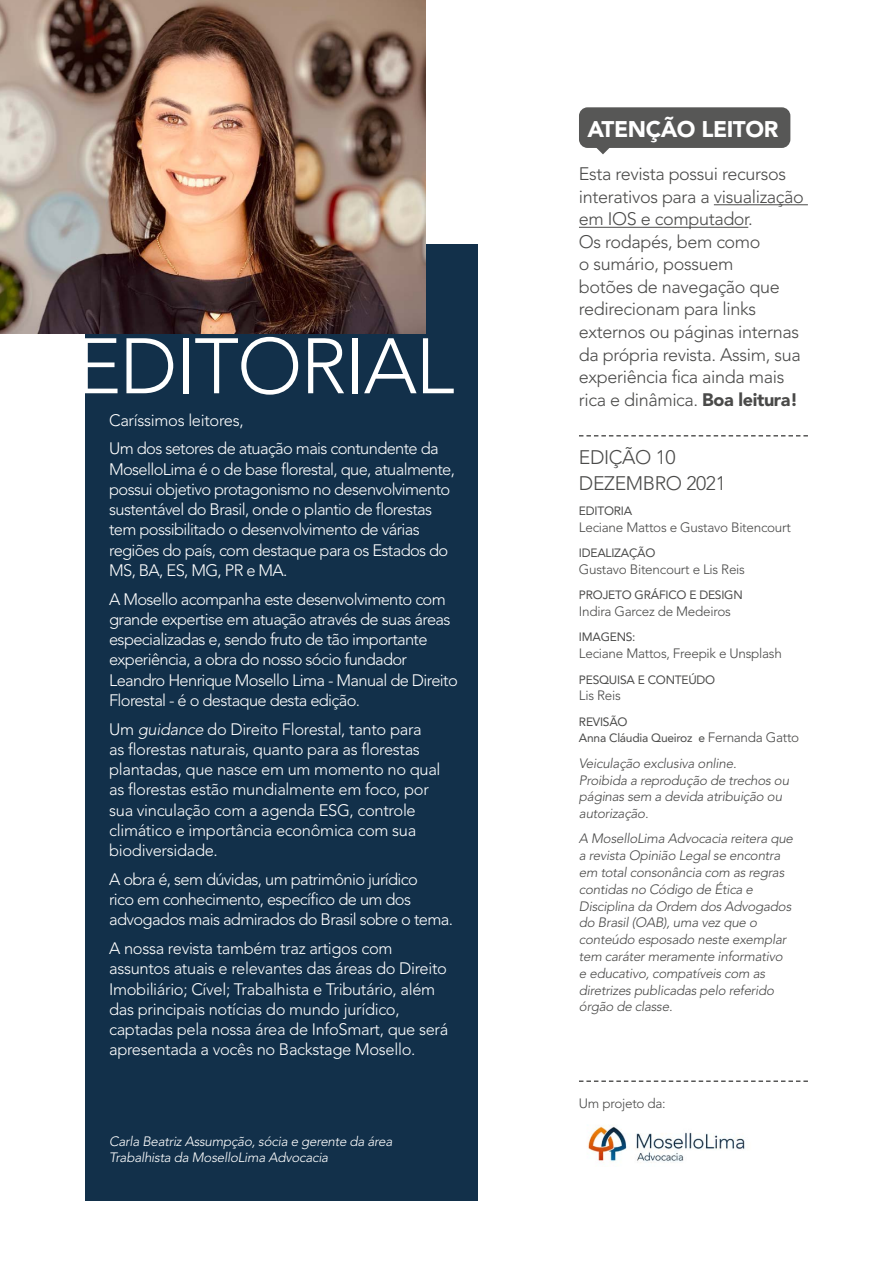
<style>
.page{position:relative;width:893px;height:1263px;background:#fff}
.page>*{position:absolute;margin:0;border:0;box-sizing:border-box;transform-origin:0 0}
.t1{font:300 77.7px "Avenir LT Std";letter-spacing:-.02em;color:#fff}
.t2{font:900 22.5px "Avenir LT Std";letter-spacing:-.02em;color:#fff}
.t3{font:300 19.5px/25.8px "Avenir LT Std";letter-spacing:-.02em;color:#4a4a49}
.t4{font:300 18px/22.5px "Avenir LT Std";letter-spacing:-.02em;color:#4a4a49}
.t5{font:300 16.5px/20.2px "Avenir LT Std";letter-spacing:-.04em;color:#fff}
.t6{font:300 16.5px/20.2px "Avenir LT Std";letter-spacing:-.02em;color:#fff}
.t7{font:italic 300 13.5px/16.8px "Avenir LT Std";letter-spacing:-.02em;color:#4a4a49}
.t8{font:300 13.5px "Avenir LT Std";letter-spacing:-.02em;color:#4a4a49}
.t9{font:italic 300 13.5px/16.8px "Avenir LT Std";letter-spacing:-.02em;color:#fff}
.t10{font:12px/16.8px "Avenir LT Std";letter-spacing:-.02em;color:#4a4a49}
.s1{font-style:italic}
.s2{font-weight:900}
.s3{font-weight:300;font-size:13.5px}
</style>
<div class="page">
<div style="left:579px;top:107px;width:211px;height:41px;background:#575756;border-radius:9px"></div>
<div style="left:85px;top:244px;width:393px;height:956px;background:#12304a"></div>
<hr style="left:892px;top:0;width:1px;height:1263px;background:#12304a">
<hr style="left:714px;top:204px;width:94px;height:1px;background:#4a4a49">
<hr style="left:579px;top:227px;width:169px;height:1px;background:#4a4a49">
<svg style="left:579px;top:435px;width:229px;height:1px"></svg>
<svg style="left:579px;top:1080px;width:229px;height:2px"></svg>
<svg style="left:596px;top:148px;width:14px;height:6px"></svg>
<img style="left:587px;top:1125px;width:158px;height:38px">
<img style="left:0;top:0;width:425px;height:333px">
<h1 class="t1" style="left:75px;top:321px;width:381px">EDITORIAL</h1>
<p class="t5" style="left:109px;top:405px;width:331px;line-height:28.8px">Caríssimos leitores,<br>Um dos setores de atuação mais contundente da</p>
<p class="t5" style="left:109px;top:459px;width:347px">MoselloLima é o de base florestal, que, atualmente, possui objetivo protagonismo no desenvolvimento sustentável do Brasil, onde o plantio de florestas tem possibilitado o desenvolvimento de várias regiões do país, com destaque para os Estados do MS, BA, ES, MG, PR e MA.</p>
<p class="t5" style="left:109px;top:589px;width:350px">A Mosello acompanha este desenvolvimento com grande expertise em atuação através de suas áreas especializadas e, sendo fruto de tão importante experiência, a obra do nosso sócio fundador Leandro Henrique Mosello Lima - Manual de Direito Florestal - é o destaque desta edição.</p>
<p class="t6" style="left:109px;top:719px;width:333px">Um <span class="s1">guidance</span> do Direito Florestal, tanto para as florestas naturais, quanto para as florestas plantadas, que nasce em um momento no qual as florestas estão mundialmente em foco, por sua vinculação com a agenda ESG, controle climático e importância econômica com sua biodiversidade.</p>
<p class="t5" style="left:109px;top:869px;width:345px">A obra é, sem dúvidas, um patrimônio jurídico<br>rico em conhecimento, específico de um dos advogados mais admirados do Brasil sobre o tema.</p>
<p class="t6" style="left:109px;top:938px;width:341px">A nossa revista também traz artigos com assuntos atuais e relevantes das áreas do Direito Imobiliário; Cível; Trabalhista e Tributário, além das principais notícias do mundo jurídico, captadas pela nossa área de InfoSmart, que será apresentada a vocês no Backstage Mosello.</p>
<p class="t9" style="left:109px;top:1133px;width:285px">Carla Beatriz Assumpção, sócia e gerente da área<br>Trabalhista da MoselloLima Advocacia</p>
<h2 class="t2" style="left:587px;top:116px;width:192px">ATENÇÃO LEITOR</h2>
<p class="t4" style="left:579px;top:163px;width:226px">Esta revista possui recursos interativos para a visualização em IOS e computador.<br>Os rodapés, bem como<br>o sumário, possuem<br>botões de navegação que redirecionam para links externos ou páginas internas da própria revista. Assim, sua experiência fica ainda mais</p>
<p class="t4" style="left:579px;top:388px;width:221px">rica e dinâmica. <span class="s2">Boa leitura!</span></p>
<p class="t3" style="left:579px;top:444px;width:148px">EDIÇÃO 10<br>DEZEMBRO 2021</p>
<p class="t10" style="left:579px;top:503px;width:55px">EDITORIA</p>
<p class="t8" style="left:579px;top:519px;width:213px">Leciane Mattos e Gustavo Bitencourt</p>
<p class="t10" style="left:579px;top:545px;width:78px">IDEALIZAÇÃO</p>
<p class="t8" style="left:579px;top:561px;width:168px">Gustavo Bitencourt e Lis Reis</p>
<p class="t10" style="left:579px;top:587px;width:165px">PROJETO GRÁFICO E DESIGN</p>
<p class="t8" style="left:579px;top:603px;width:153px">Indira Garcez de Medeiros</p>
<p class="t10" style="left:579px;top:629px;width:58px">IMAGENS:</p>
<p class="t8" style="left:579px;top:646px;width:204px">Leciane Mattos, Freepik e Unsplash</p>
<p class="t10" style="left:579px;top:671px;width:138px">PESQUISA E CONTEÚDO</p>
<p class="t8" style="left:579px;top:688px;width:43px">Lis Reis</p>
<p class="t10" style="left:579px;top:713px;width:222px">REVISÃO<br>Anna Cláudia Queiroz e <span class="s3">Fernanda Gatto</span></p>
<p class="t7" style="left:579px;top:755px;width:212px">Veiculação exclusiva online.<br>Proibida a reprodução de trechos ou páginas sem a devida atribuição ou autorização.</p>
<p class="t7" style="left:579px;top:831px;width:216px">A MoselloLima Advocacia reitera que a revista Opinião Legal se encontra em total consonância com as regras contidas no Código de Ética e<br>Disciplina da Ordem dos Advogados do Brasil (OAB), uma vez que o conteúdo esposado neste exemplar tem caráter meramente informativo e educativo, compatíveis com as diretrizes publicadas pelo referido órgão de classe.</p>
<p class="t8" style="left:579px;top:1096px;width:88px">Um projeto da:</p>
</div>
